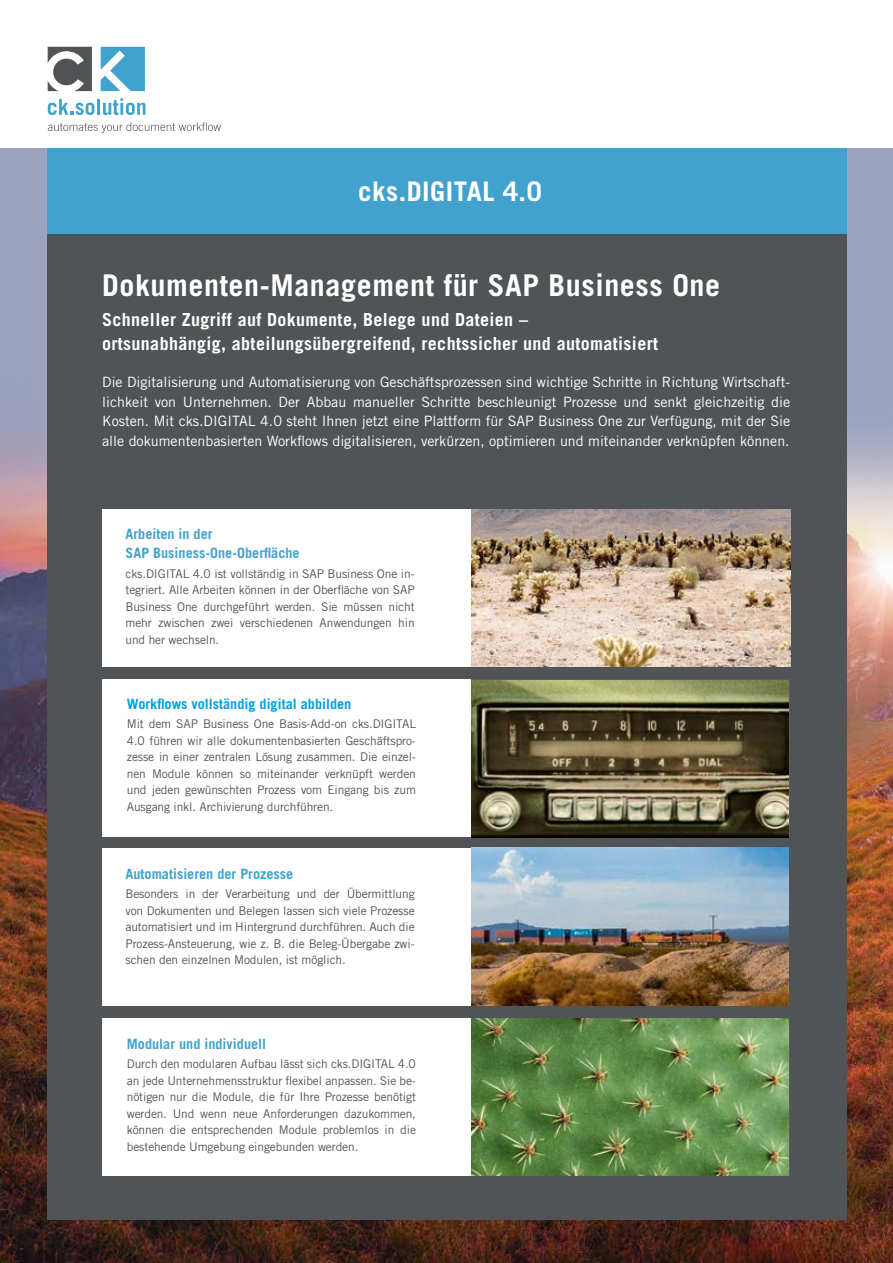
<style>
.page{position:relative;width:893px;height:1263px;background:#fff}
.page>*{position:absolute;margin:0;border:0;box-sizing:border-box;transform-origin:0 0}
.t1{font:700 30px "Trade Gothic LT Pro";letter-spacing:.02em;color:#fff}
.t2{font:700 27px "Trade Gothic LT Pro";letter-spacing:.02em;color:#fff}
.t3{font:700 18px/24px "Trade Gothic LT Pro";letter-spacing:.02em;color:#fff}
.t4{font:14.25px/19.5px "Trade Gothic LT Pro";color:#fff;text-align:justify}
.t5{font:700 14.25px/19.5px "Trade Gothic LT Pro";color:#42a2ce}
.t6{font:700 14.25px "Trade Gothic LT Pro";color:#009fe3}
.t7{font:12px/16.5px "Trade Gothic LT Pro";letter-spacing:-.01em;color:#505456;text-align:justify}
</style>
<div class="page">
<img style="left:0;top:149px;width:893px;height:1114px">
<div style="left:47px;top:159px;width:799px;height:1060px;background:#505456"></div>
<div style="left:47px;top:149px;width:799px;height:85px;background:#42a2ce"></div>
<div style="left:102px;top:509px;width:371px;height:157px;background:#fff"></div>
<div style="left:102px;top:848px;width:371px;height:158px;background:#fff"></div>
<div style="left:102px;top:679px;width:370px;height:158px;background:#fff"></div>
<div style="left:102px;top:1018px;width:370px;height:158px;background:#fff"></div>
<img style="left:471px;top:1018px;width:318px;height:158px">
<img style="left:471px;top:680px;width:318px;height:157px">
<img style="left:471px;top:848px;width:318px;height:157px">
<img style="left:471px;top:509px;width:320px;height:157px">
<svg style="left:48px;top:122px;width:173px;height:11px"></svg>
<svg style="left:48px;top:99px;width:46px;height:16px"></svg>
<hr style="left:97px;top:99px;width:3px;height:16px;background:#42a2ce">
<svg style="left:103px;top:98px;width:42px;height:17px"></svg>
<svg style="left:48px;top:47px;width:44px;height:44px"></svg>
<svg style="left:101px;top:47px;width:44px;height:44px"></svg>
<h2 class="t2" style="left:358px;top:175px;width:185px">cks.DIGITAL 4.0</h2>
<h1 class="t1" style="left:102px;top:267px;width:620px">Dokumenten-Management für SAP Business One</h1>
<h3 class="t3" style="left:102px;top:307px;width:557px">Schneller Zugriff auf Dokumente, Belege und Dateien –<br>ortsunabhängig, abteilungsübergreifend, rechtssicher und automatisiert</h3>
<p class="t4" style="left:102px;top:372px;width:690px">Die Digitalisierung und Automatisierung von Geschäftsprozessen sind wichtige Schritte in Richtung Wirtschaft&shy;lichkeit von Unternehmen. Der Abbau manueller Schritte beschleunigt Prozesse und senkt gleichzeitig die Kosten. Mit cks.DIGITAL 4.0 steht Ihnen jetzt eine Plattform für SAP Business One zur Verfügung, mit der Sie alle dokumentenbasierten Workflows digitalisieren, verkürzen, optimieren und miteinander verknüpfen können.</p>
<p class="t5" style="left:126px;top:524px;width:176px">Arbeiten in der<br>SAP Business-One-Oberfläche</p>
<p class="t7" style="left:126px;top:565px;width:291px">cks.DIGITAL 4.0 ist vollständig in SAP Business One in&shy;tegriert. Alle Arbeiten können in der Oberfläche von SAP Business One durchgeführt werden. Sie müssen nicht mehr zwischen zwei verschiedenen Anwendungen hin und her wechseln.</p>
<p class="t6" style="left:127px;top:695px;width:226px">Workflows vollständig digital abbilden</p>
<p class="t7" style="left:127px;top:716px;width:291px">Mit dem SAP Business One Basis-Add-on cks.DIGITAL 4.0 führen wir alle dokumentenbasierten Geschäftspro&shy;zesse in einer zentralen Lösung zusammen. Die einzel&shy;nen Module können so miteinander verknüpft werden und jeden gewünschten Prozess vom Eingang bis zum Ausgang inkl. Archivierung durchführen.</p>
<p class="t5" style="left:126px;top:863px;width:169px">Automatisieren der Prozesse</p>
<p class="t7" style="left:126px;top:885px;width:291px">Besonders in der Verarbeitung und der Übermittlung von Dokumenten und Belegen lassen sich viele Prozesse automatisiert und im Hintergrund durchführen. Auch die Prozess-Ansteuerung, wie z. B. die Beleg-Übergabe zwi&shy;schen den einzelnen Modulen, ist möglich.</p>
<p class="t5" style="left:127px;top:1033px;width:141px">Modular und individuell</p>
<p class="t7" style="left:127px;top:1055px;width:291px">Durch den modularen Aufbau lässt sich cks.DIGITAL 4.0 an jede Unternehmensstruktur flexibel anpassen. Sie be&shy;nötigen nur die Module, die für Ihre Prozesse benötigt werden. Und wenn neue Anforderungen dazukommen, können die entsprechenden Module problemlos in die bestehende Umgebung eingebunden werden.</p>
</div>
